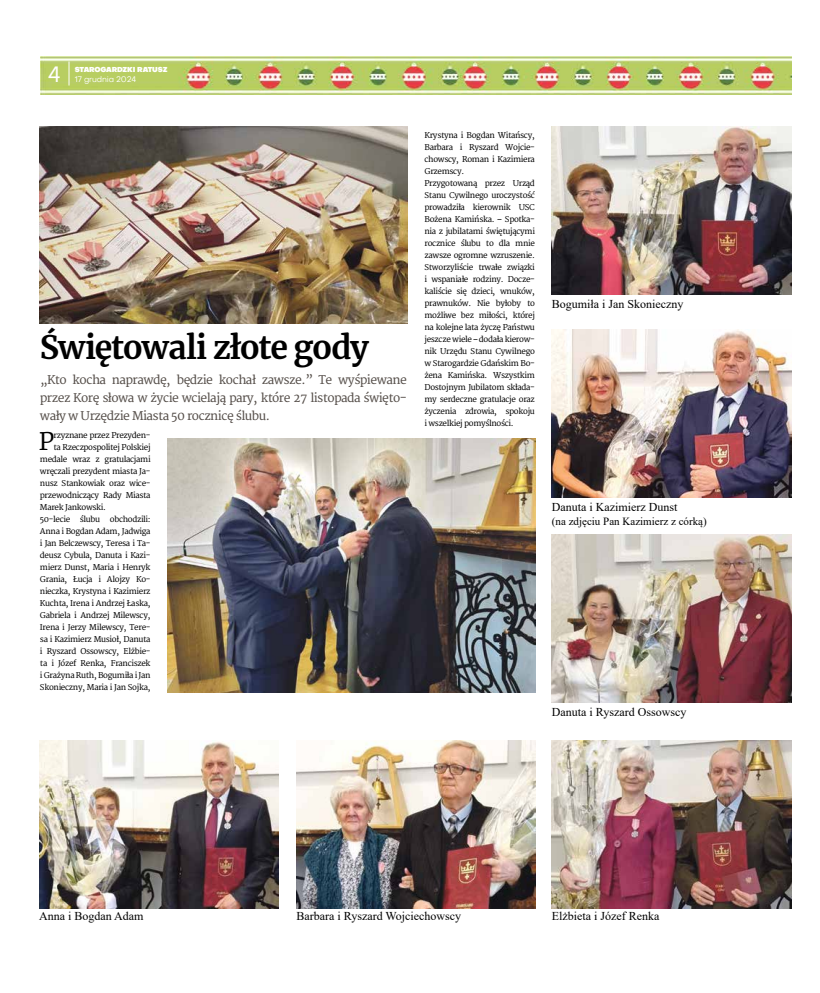
<style>
.page{position:relative;width:820px;height:993px;background:#fff}
.page>*{position:absolute;margin:0;border:0;box-sizing:border-box;transform-origin:0 0}
.t1{font:700 32px "Merriweather";letter-spacing:-.035em;color:#000}
.t2{font:24.3px "Merriweather";color:#000}
.t3{font:22px "Objectivity";color:#fff}
.t4{font:12px/18px "Merriweather";letter-spacing:-.04em;color:#544d48;text-align:justify}
.t5{font:12px "Times New Roman";color:#000}
.t6{font:11px "Times New Roman";color:#000}
.t7{font:8px/12px "Merriweather";letter-spacing:-.04em;color:#000}
.t8{font:8px "Objectivity";letter-spacing:-.02em;color:#fff}
.t9{font:900 7px "Objectivity";letter-spacing:-.02em;color:#fff}
</style>
<div class="page">
<img style="left:40px;top:57px;width:750px;height:37px">
<svg style="left:68px;top:61px;width:1px;height:24px"></svg>
<img style="left:39px;top:740px;width:239px;height:167px">
<img style="left:551px;top:126px;width:239px;height:168px">
<img style="left:296px;top:740px;width:239px;height:167px">
<img style="left:551px;top:329px;width:239px;height:168px">
<img style="left:551px;top:740px;width:239px;height:167px">
<img style="left:551px;top:534px;width:239px;height:168px">
<img style="left:168px;top:438px;width:367px;height:254px">
<img style="left:39px;top:126px;width:368px;height:197px">
<h3 class="t3" style="left:48px;top:60px;width:15px">4</h3>
<p class="t8" style="left:75px;top:74px;width:63px">17 grudnia 2024</p>
<p class="t9" style="left:75px;top:64px;width:94px">STAROGARDZKI RATUSZ</p>
<h1 class="t1" style="left:40px;top:325px;width:330px">Świętowali złote gody</h1>
<h3 class="t4" style="left:40px;top:370px;width:368px">„Kto kocha naprawdę, będzie kochał zawsze.” Te wyśpiewane przez Korę słowa w życie wcielają pary, które 27 listopada święto&shy;wały w Urzędzie Miasta 50 rocznicę ślubu.</h3>
<h2 class="t2" style="left:39px;top:426px;width:17px">P</h2>
<p class="t7" style="left:53px;top:429px;width:99px">rzyznane przez Prezyden-</p>
<p class="t7" style="left:53px;top:441px;width:99px">ta Rzeczpospolitej Polskiej</p>
<p class="t7" style="left:40px;top:453px;width:112px">medale wraz z gratulacjami</p>
<p class="t7" style="left:40px;top:465px;width:112px">wręczali prezydent miasta Ja-</p>
<p class="t7" style="left:40px;top:477px;width:112px">nusz Stankowiak oraz wice-</p>
<p class="t7" style="left:40px;top:489px;width:112px">przewodniczący Rady Miasta</p>
<p class="t7" style="left:40px;top:501px;width:67px">Marek Jankowski.</p>
<p class="t7" style="left:40px;top:513px;width:112px">50-lecie ślubu obchodzili:</p>
<p class="t7" style="left:40px;top:525px;width:112px">Anna i Bogdan Adam, Jadwiga</p>
<p class="t7" style="left:40px;top:537px;width:112px">i Jan Belczewscy, Teresa i Ta-</p>
<p class="t7" style="left:40px;top:549px;width:112px">deusz Cybula, Danuta i Kazi-</p>
<p class="t7" style="left:40px;top:561px;width:112px">mierz Dunst, Maria i Henryk</p>
<p class="t7" style="left:40px;top:573px;width:112px">Grania, Łucja i Alojzy Ko-</p>
<p class="t7" style="left:40px;top:585px;width:112px">nieczka, Krystyna i Kazimierz</p>
<p class="t7" style="left:40px;top:597px;width:112px">Kuchta, Irena i Andrzej Łaska,</p>
<p class="t7" style="left:40px;top:609px;width:112px">Gabriela i Andrzej Milewscy,</p>
<p class="t7" style="left:40px;top:621px;width:112px">Irena i Jerzy Milewscy, Tere-</p>
<p class="t7" style="left:40px;top:633px;width:112px">sa i Kazimierz Musioł, Danuta</p>
<p class="t7" style="left:40px;top:645px;width:112px">i Ryszard Ossowscy, Elżbie-</p>
<p class="t7" style="left:40px;top:657px;width:112px">ta i Józef Renka, Franciszek</p>
<p class="t7" style="left:40px;top:669px;width:112px">i Grażyna Ruth, Bogumiła i Jan</p>
<p class="t7" style="left:40px;top:681px;width:112px">Skonieczny, Maria i Jan Sojka,</p>
<p class="t7" style="left:424px;top:129px;width:112px">Krystyna i Bogdan Witańscy,<br>Barbara i Ryszard Wojcie&shy;chowscy, Roman i Kazimiera<br>Grzemscy.<br>Przygotowaną przez Urząd<br>Stanu Cywilnego uroczystość prowadziła kierownik USC<br>Bożena Kamińska. – Spotka&shy;nia z jubilatami świętującymi rocznice ślubu to dla mnie zawsze ogromne wzruszenie.<br>Stworzyliście trwałe związki i wspaniałe rodziny. Docze&shy;kaliście się dzieci, wnuków, prawnuków. Nie byłoby to możliwe bez miłości, której na kolejne lata życzę Państwu jeszcze wiele – dodała kierow&shy;nik Urzędu Stanu Cywilnego w Starogardzie Gdańskim Bo&shy;żena Kamińska. Wszystkim<br>Dostojnym Jubilatom składa&shy;my serdeczne gratulacje oraz życzenia zdrowia, spokoju i wszelkiej pomyślności.</p>
<h3 class="t5" style="left:551px;top:295px;width:133px">Bogumiła i Jan Skonieczny</h3>
<h3 class="t5" style="left:551px;top:498px;width:127px">Danuta i Kazimierz Dunst</h3>
<h3 class="t6" style="left:551px;top:513px;width:156px">(na zdjęciu Pan Kazimierz z córką)</h3>
<h3 class="t5" style="left:551px;top:703px;width:136px">Danuta i Ryszard Ossowscy</h3>
<h3 class="t5" style="left:39px;top:907px;width:106px">Anna i Bogdan Adam</h3>
<h3 class="t5" style="left:296px;top:907px;width:166px">Barbara i Ryszard Wojciechowscy</h3>
<h3 class="t5" style="left:551px;top:907px;width:109px">Elżbieta i Józef Renka</h3>
</div>
